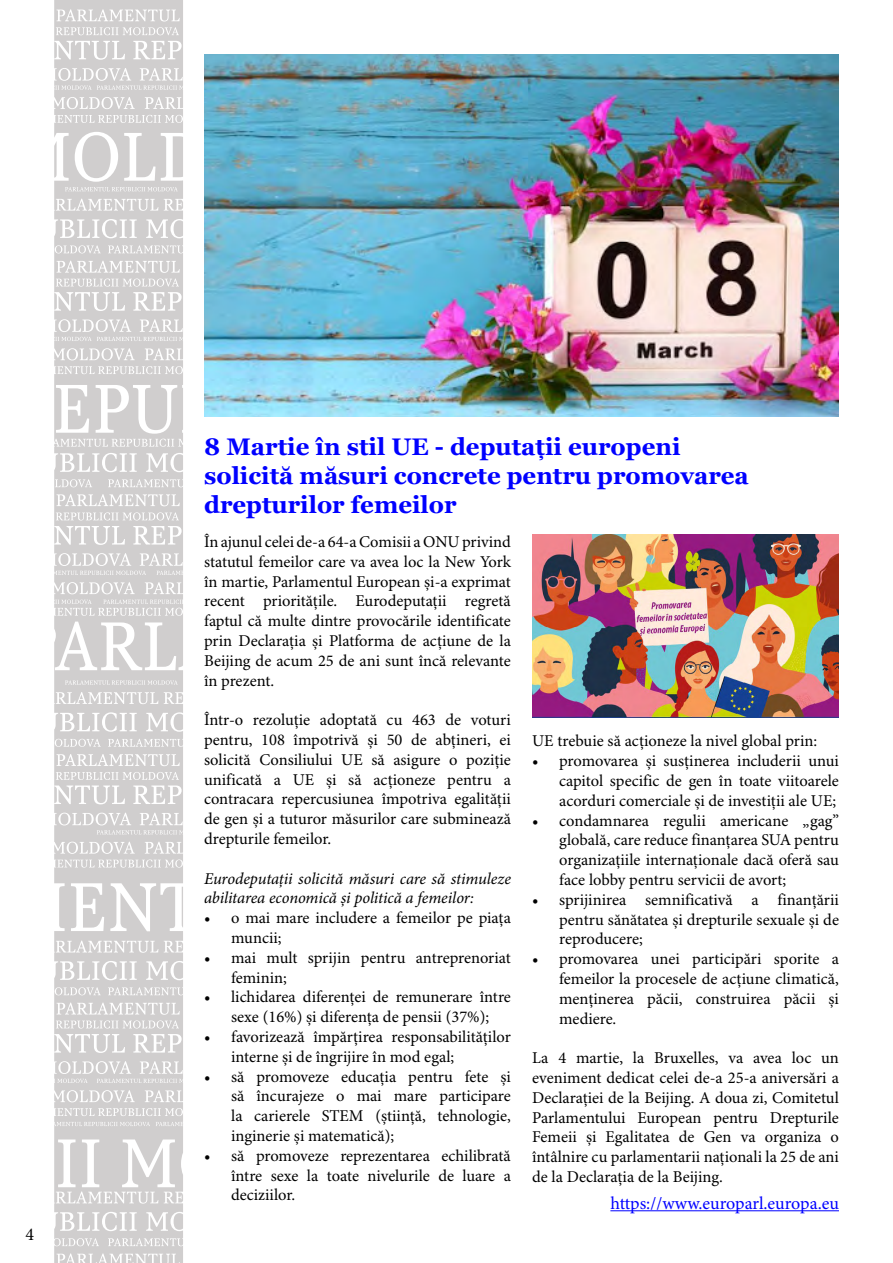
<style>
.page{position:relative;width:893px;height:1263px;background:#fff}
.page>*{position:absolute;margin:0;border:0;box-sizing:border-box;transform-origin:0 0}
.t1{font:700 24px/28.8px "Georgia";color:#00f}
.t2{font:18px "Minion Pro";color:#00f}
.t3{font:18px "Minion Pro";color:#000}
.t4{font:16.5px/19.8px "Minion Pro";color:#000;text-align:justify}
.t5{font:italic 16.5px/19.8px "Minion Pro";letter-spacing:-.01em;color:#000}
</style>
<div class="page">
<svg style="left:54px;top:0;width:129px;height:1263px;fill:#d0cece"></svg>
<svg style="left:54px;top:1090px;width:81px;height:12px"></svg>
<svg style="left:108px;top:987px;width:75px;height:8px"></svg>
<svg style="left:54px;top:479px;width:38px;height:8px"></svg>
<svg style="left:54px;top:739px;width:47px;height:8px"></svg>
<svg style="left:54px;top:600px;width:38px;height:4px"></svg>
<svg style="left:54px;top:571px;width:92px;height:4px"></svg>
<svg style="left:54px;top:1122px;width:96px;height:4px"></svg>
<svg style="left:54px;top:1061px;width:77px;height:22px;background:#dad8d8"></svg>
<img style="left:204px;top:54px;width:635px;height:363px">
<hr style="left:610px;top:1210px;width:229px;height:1px;background:#00f">
<img style="left:532px;top:535px;width:307px;height:182px">
<p class="t3" style="left:26px;top:1223px;width:10px">4</p>
<h1 class="t1" style="left:204px;top:433px;width:546px">8 Martie în stil UE - deputații europeni solicită măsuri concrete pentru promovarea drepturilor femeilor</h1>
<p class="t4" style="left:204px;top:532px;width:308px">În ajunul celei de-a 64-a Comisii a ONU privind statutul femeilor care va avea loc la New York în martie, Parlamentul European și-a exprimat recent prioritățile. Eurodeputații regretă faptul că multe dintre provocările identificate prin Declarația și Platforma de acțiune de la Beijing de acum 25 de ani sunt încă relevante în prezent.</p>
<p class="t4" style="left:204px;top:711px;width:308px">Într-o rezoluție adoptată cu 463 de voturi pentru, 108 împotrivă și 50 de abțineri, ei solicită Consiliului UE să asigure o poziție unificată a UE și să acționeze pentru a contracara repercusiunea împotriva egalității de gen și a tuturor măsurilor care subminează drepturile femeilor.</p>
<p class="t5" style="left:204px;top:868px;width:308px">Eurodeputații solicită măsuri care să stimuleze abilitarea economică și politică a femeilor:</p>
<p class="t4" style="left:231px;top:909px;width:281px;text-indent:-27px">• o mai mare includere a femeilor pe piața muncii;</p>
<p class="t4" style="left:231px;top:948px;width:281px;text-indent:-27px">• mai mult sprijin pentru antreprenoriat feminin;</p>
<p class="t4" style="left:204px;top:988px;width:308px;text-align:center">• lichidarea diferenței de remunerare între sexe (16%) și diferența de pensii (37%);</p>
<p class="t4" style="left:231px;top:1027px;width:281px;text-indent:-27px">• favorizează împărțirea responsabilităților interne și de îngrijire în mod egal;</p>
<p class="t4" style="left:231px;top:1067px;width:281px;text-indent:-27px">• să promoveze educația pentru fete și să încurajeze o mai mare participare la carierele STEM (știință, tehnologie, inginerie și matematică);</p>
<p class="t4" style="left:231px;top:1146px;width:281px;text-indent:-27px">• să promoveze reprezentarea echilibrată între sexe la toate nivelurile de luare a deciziilor.</p>
<p class="t4" style="left:532px;top:732px;width:287px">UE trebuie să acționeze la nivel global prin:</p>
<p class="t4" style="left:559px;top:752px;width:281px;text-indent:-27px">• promovarea și susținerea includerii unui capitol specific de gen în toate viitoarele acorduri comerciale și de investiții ale UE;</p>
<p class="t4" style="left:559px;top:811px;width:281px;text-indent:-27px">• condamnarea regulii americane „gag” globală, care reduce finanțarea SUA pentru organizațiile internaționale dacă oferă sau face lobby pentru servicii de avort;</p>
<p class="t4" style="left:559px;top:890px;width:281px;text-indent:-27px">• sprijinirea semnificativă a finanțării pentru sănătatea și drepturile sexuale și de reproducere;</p>
<p class="t4" style="left:559px;top:950px;width:281px;text-indent:-27px">• promovarea unei participări sporite a femeilor la procesele de acțiune climatică, menținerea păcii, construirea păcii și mediere.</p>
<p class="t4" style="left:532px;top:1049px;width:308px">La 4 martie, la Bruxelles, va avea loc un eveniment dedicat celei de-a 25-a aniversări a Declarației de la Beijing. A doua zi, Comitetul Parlamentului European pentru Drepturile Femeii și Egalitatea de Gen va organiza o întâlnire cu parlamentarii naționali la 25 de ani de la Declarația de la Beijing.</p>
<p class="t2" style="left:610px;top:1192px;width:230px">https://www.europarl.europa.eu</p>
</div>
